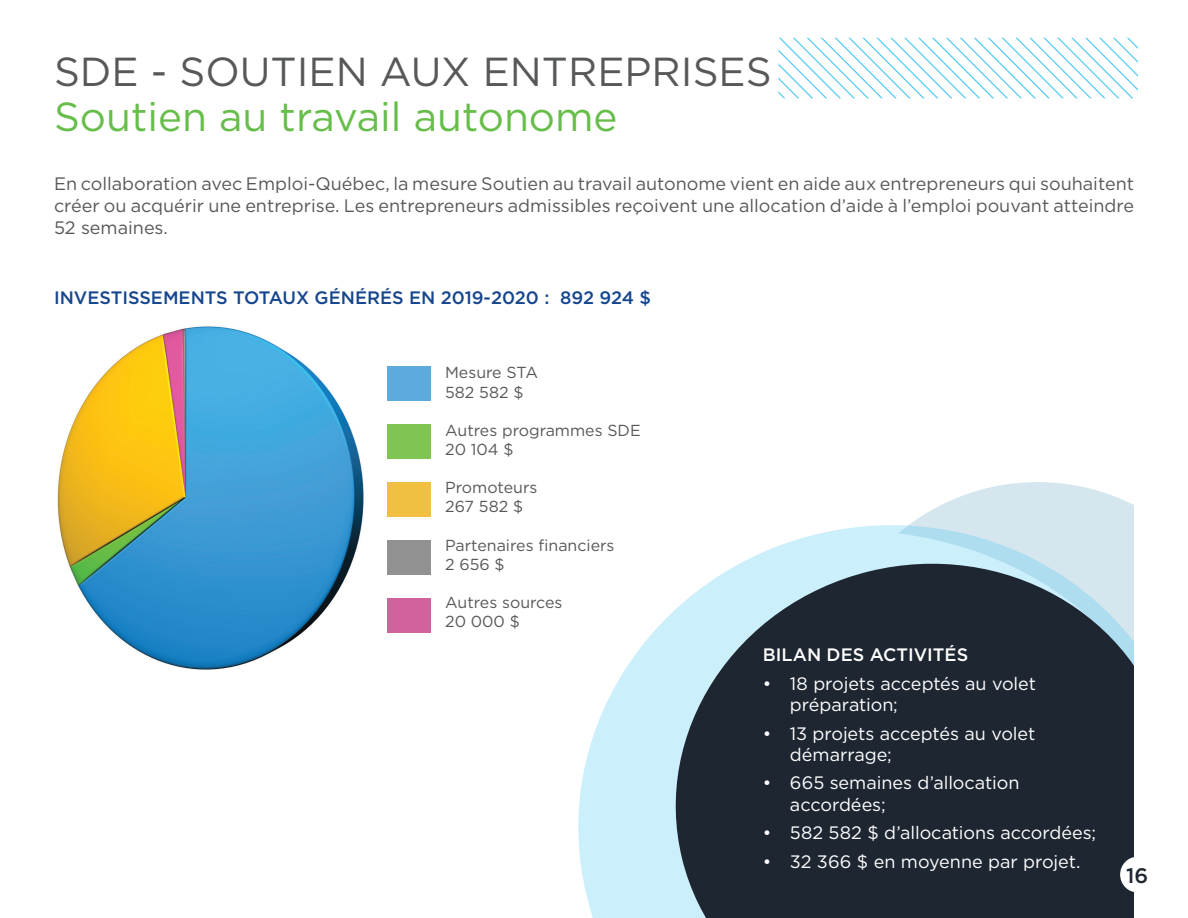
<style>
.page{position:relative;width:1188px;height:918px;background:#fff}
.page>*{position:absolute;margin:0;border:0;box-sizing:border-box;transform-origin:0 0}
.t1{font:40.5px "Gotham";color:#57585a}
.t2{font:40.5px "Gotham";color:#67bd4a}
.t3{font:500 21px "Gotham";color:#1e2631}
.t4{font:18px/21.6px "Gotham";color:#57585a;text-align:justify}
.t5{font:18px/21.6px "Gotham";letter-spacing:-.005em;color:#fff}
.t6{font:500 18px "Gotham";color:#16468d}
.t7{font:500 18px "Gotham";color:#fff}
.t8{font:15.9px/19.2px "Gotham";color:#57585a}
</style>
<div class="page">
<svg style="left:778px;top:38px;width:360px;height:60px"></svg>
<svg style="left:968px;top:482px;width:139px;height:12px;fill:#d5e6ef"></svg>
<svg style="left:578px;top:494px;width:556px;height:424px"></svg>
<svg style="left:651px;top:539px;width:483px;height:379px;background:#46535e"></svg>
<img style="left:57px;top:326px;width:307px;height:344px">
<div style="left:387px;top:366px;width:44px;height:34px;background:#5faadd"></div>
<div style="left:387px;top:424px;width:44px;height:34px;background:#80c454"></div>
<div style="left:387px;top:482px;width:44px;height:34px;background:#f1bf42"></div>
<div style="left:387px;top:598px;width:44px;height:35px;background:#d1629d"></div>
<div style="left:387px;top:540px;width:44px;height:35px;background:#919191"></div>
<div style="left:1120px;top:857px;width:35px;height:35px;background:#fff;border-radius:50%"></div>
<h1 class="t1" style="left:54px;top:46px;width:719px">SDE - SOUTIEN AUX ENTREPRISES</h1>
<h1 class="t2" style="left:54px;top:91px;width:565px">Soutien au travail autonome</h1>
<p class="t4" style="left:54px;top:173px;width:1082px">En collaboration avec Emploi-Québec, la mesure Soutien au travail autonome vient en aide aux entrepreneurs qui souhaitent créer ou acquérir une entreprise. Les entrepreneurs admissibles reçoivent une allocation d’aide à l’emploi pouvant atteindre 52 semaines.</p>
<p class="t6" style="left:54px;top:286px;width:599px">INVESTISSEMENTS TOTAUX GÉNÉRÉS EN 2019-2020 : 892 924 $</p>
<p class="t8" style="left:445px;top:363px;width:94px">Mesure STA<br>582 582 $</p>
<p class="t8" style="left:445px;top:420px;width:197px">Autres programmes SDE<br>20 104 $</p>
<p class="t8" style="left:445px;top:478px;width:94px">Promoteurs<br>267 582 $</p>
<p class="t8" style="left:445px;top:535px;width:171px">Partenaires financiers<br>2 656 $</p>
<p class="t8" style="left:445px;top:592px;width:119px">Autres sources<br>20 000 $</p>
<p class="t7" style="left:763px;top:643px;width:207px">BILAN DES ACTIVITÉS</p>
<p class="t5" style="left:790px;top:672px;width:248px;text-indent:-27px">• 18 projets acceptés au volet préparation;</p>
<p class="t5" style="left:790px;top:722px;width:247px;text-indent:-27px">• 13 projets acceptés au volet démarrage;</p>
<p class="t5" style="left:790px;top:772px;width:231px;text-indent:-27px">• 665 semaines d’allocation accordées;</p>
<p class="t5" style="left:763px;top:822px;width:335px">• 582 582 $ d’allocations accordées;</p>
<p class="t5" style="left:763px;top:850px;width:319px">• 32 366 $ en moyenne par projet.</p>
<p class="t3" style="left:1126px;top:862px;width:24px">16</p>
</div>
